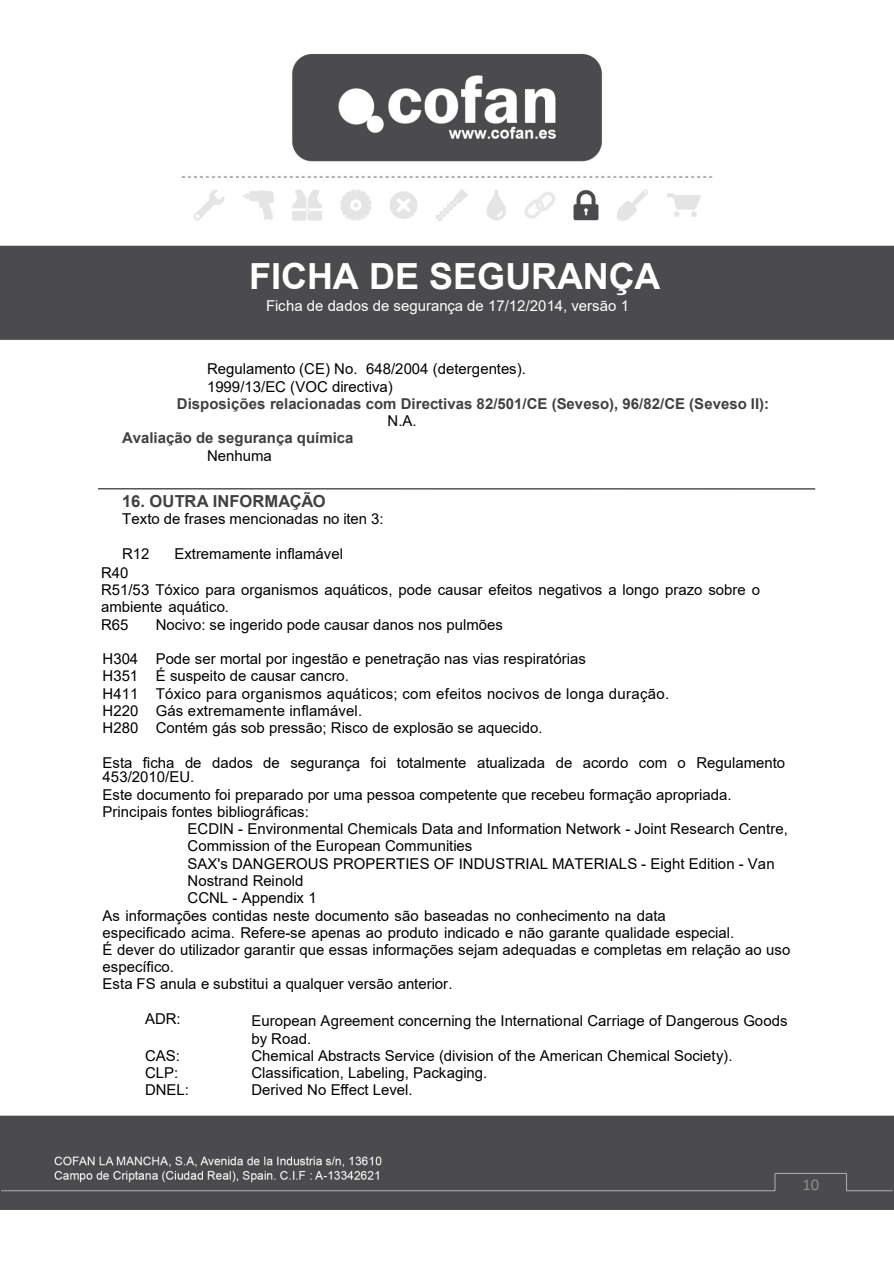
<style>
.page{position:relative;width:894px;height:1264px;background:#fff}
.page>*{position:absolute;margin:0;border:0;box-sizing:border-box;transform-origin:0 0}
.t1{font:700 36px "Arial";letter-spacing:-.005em;color:#fff}
.t2{font:700 16.5px "Arial";color:#404040}
.t3{font:16.5px "Calibri";color:#8c8c8c}
.t4{font:15px/17.2px "Arial";color:#000}
.t5{font:700 15px "Arial";color:#404040}
.t6{font:15px "Arial";color:#fff}
</style>
<div class="page">
<img style="left:1px;top:53px;width:892px;height:1157px">
<svg style="left:1px;top:1172px;width:892px;height:19px;background:#565658"></svg>
<hr style="left:98px;top:488px;width:717px;height:1px;background:#000">
<h1 class="t1" style="left:249px;top:262px;width:413px">FICHA DE SEGURANÇA</h1>
<p class="t6" style="left:266px;top:299px;width:365px">Ficha de dados de segurança de 17/12/2014, versão 1</p>
<p class="t4" style="left:207px;top:362px;width:320px">Regulamento (CE) No. 648/2004 (detergentes).<br>1999/13/EC (VOC directiva)</p>
<p class="t5" style="left:177px;top:398px;width:594px">Disposições relacionadas com Directivas 82/501/CE (Seveso), 96/82/CE (Seveso II):</p>
<p class="t4" style="left:388px;top:414px;width:31px">N.A.</p>
<p class="t5" style="left:122px;top:432px;width:233px">Avaliação de segurança química</p>
<p class="t4" style="left:207px;top:448px;width:66px">Nenhuma</p>
<p class="t2" style="left:122px;top:494px;width:205px">16. OUTRA INFORMAÇÃO</p>
<p class="t4" style="left:122px;top:512px;width:263px">Texto de frases mencionadas no iten 3:</p>
<p class="t4" style="left:122px;top:546px;width:29px">R12</p>
<p class="t4" style="left:174px;top:546px;width:170px">Extremamente inflamável</p>
<p class="t4" style="left:101px;top:565px;width:660px">R40<br>R51/53 Tóxico para organismos aquáticos, pode causar efeitos negativos a longo prazo sobre o ambiente aquático.<br>R65</p>
<p class="t4" style="left:156px;top:617px;width:349px">Nocivo: se ingerido pode causar danos nos pulmões</p>
<p class="t4" style="left:103px;top:651px;width:568px">H304 Pode ser mortal por ingestão e penetração nas vias respiratórias<br>H351 É suspeito de causar cancro.<br>H411 Tóxico para organismos aquáticos; com efeitos nocivos de longa duração.<br>H220 Gás extremamente inflamável.<br>H280 Contém gás sob pressão; Risco de explosão se aquecido.</p>
<p class="t4" style="left:103px;top:756px;width:684px;line-height:15px">Esta ficha de dados de segurança foi totalmente atualizada de acordo com o Regulamento<br>453/2010/EU.</p>
<p class="t4" style="left:103px;top:787px;width:630px">Este documento foi preparado por uma pessoa competente que recebeu formação apropriada.</p>
<p class="t4" style="left:103px;top:804px;width:208px">Principais fontes bibliográficas:</p>
<p class="t4" style="left:188px;top:821px;width:602px">ECDIN - Environmental Chemicals Data and Information Network - Joint Research Centre,</p>
<p class="t4" style="left:188px;top:839px;width:286px">Commission of the European Communities</p>
<p class="t4" style="left:188px;top:856px;width:588px">SAX's DANGEROUS PROPERTIES OF INDUSTRIAL MATERIALS - Eight Edition - Van</p>
<p class="t4" style="left:188px;top:873px;width:117px">Nostrand Reinold</p>
<p class="t4" style="left:188px;top:890px;width:131px">CCNL - Appendix 1</p>
<p class="t4" style="left:103px;top:908px;width:565px">As informações contidas neste documento são baseadas no conhecimento na data</p>
<p class="t4" style="left:103px;top:925px;width:633px">especificado acima. Refere-se apenas ao produto indicado e não garante qualidade especial.</p>
<p class="t4" style="left:103px;top:942px;width:689px">É dever do utilizador garantir que essas informações sejam adequadas e completas em relação ao uso</p>
<p class="t4" style="left:103px;top:959px;width:73px">específico.</p>
<p class="t4" style="left:103px;top:976px;width:351px">Esta FS anula e substitui a qualquer versão anterior.</p>
<p class="t4" style="left:145px;top:1011px;width:37px">ADR:</p>
<p class="t4" style="left:251px;top:1013px;width:537px">European Agreement concerning the International Carriage of Dangerous Goods by Road.</p>
<p class="t4" style="left:145px;top:1048px;width:36px">CAS:</p>
<p class="t4" style="left:251px;top:1048px;width:482px">Chemical Abstracts Service (division of the American Chemical Society).</p>
<p class="t4" style="left:145px;top:1065px;width:35px">CLP:</p>
<p class="t4" style="left:251px;top:1065px;width:237px">Classification, Labeling, Packaging.</p>
<p class="t4" style="left:145px;top:1082px;width:46px">DNEL:</p>
<p class="t4" style="left:251px;top:1082px;width:163px">Derived No Effect Level.</p>
<p class="t3" style="left:802px;top:1177px;width:18px">10</p>
</div>
